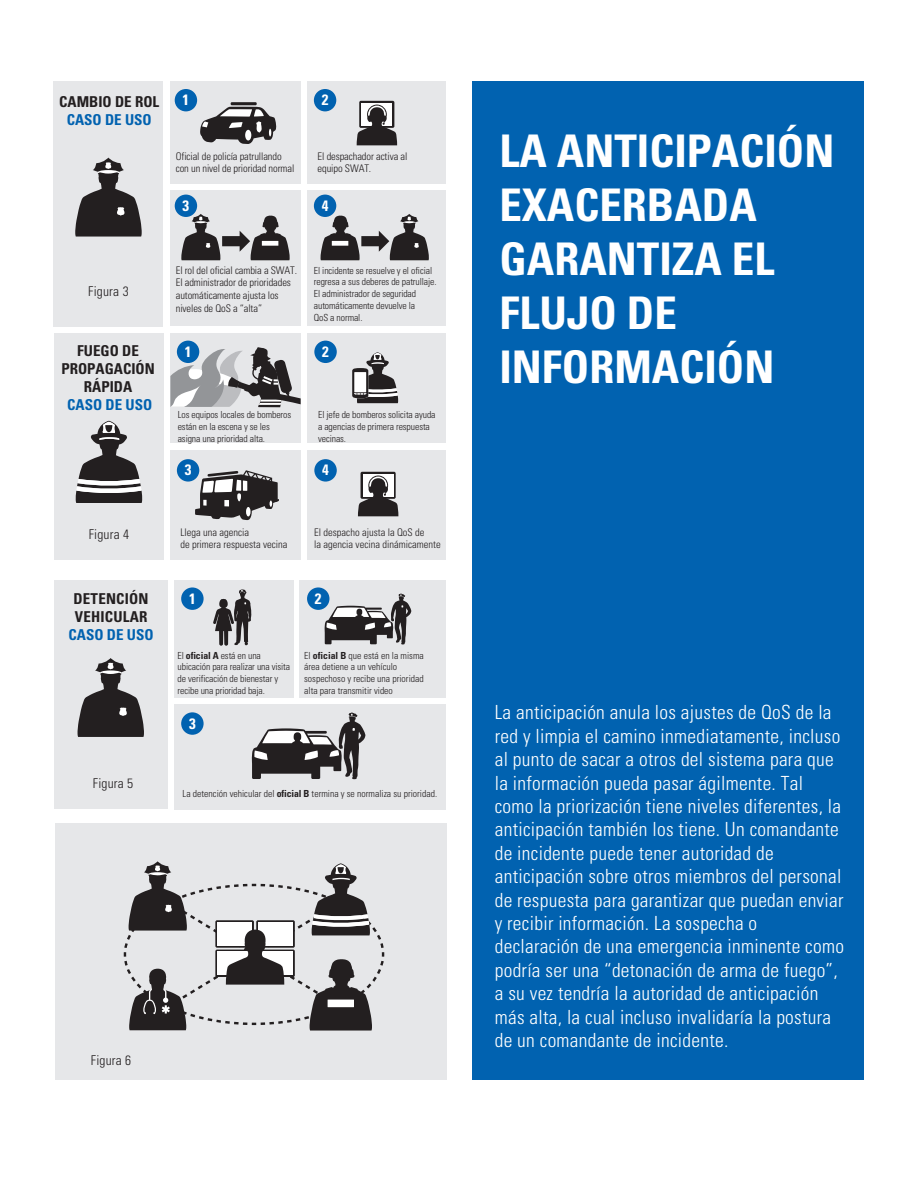
<style>
.page{position:relative;width:918px;height:1188px;background:#fff}
.page>*{position:absolute;margin:0;border:0;box-sizing:border-box;transform-origin:0 0}
.t1{font:700 condensed 45px/54px "Univers";color:#fff}
.t2{font:300 condensed 19.5px/23.4px "Univers";letter-spacing:.015em;color:#fff}
.t3{font:700 condensed 15px/18px "Univers";color:#231f20;text-align:center}
.t4{font:700 condensed 15px "Univers";color:#0162b0}
.t5{font:700 condensed 15px "Univers";color:#fff}
.t6{font:300 condensed 13.5px "Univers";letter-spacing:.015em;color:#231f20}
.t7{font:300 condensed 10.5px/12.6px "Univers";letter-spacing:-.01em;color:#231f20}
.t8{font:300 condensed 9.75px/11.7px "Univers";letter-spacing:-.01em;color:#231f20}
.s1{font-weight:700}
</style>
<div class="page">
<div style="left:54px;top:81px;width:109px;height:245px;background:#e6e7e9"></div>
<div style="left:170px;top:81px;width:130px;height:103px;background:#e6e7e9"></div>
<div style="left:170px;top:191px;width:130px;height:135px;background:#e6e7e9"></div>
<div style="left:307px;top:191px;width:139px;height:135px;background:#e6e7e9"></div>
<div style="left:307px;top:81px;width:139px;height:103px;background:#e6e7e9"></div>
<svg style="left:181px;top:214px;width:109px;height:46px"></svg>
<hr style="left:231px;top:102px;width:26px;height:3px;background:#231f20">
<svg style="left:200px;top:107px;width:77px;height:37px"></svg>
<svg style="left:75px;top:158px;width:67px;height:79px"></svg>
<div style="left:359px;top:101px;width:35px;height:27px;background:#231f20;border-radius:2px"></div>
<svg style="left:361px;top:103px;width:31px;height:2px"></svg>
<svg style="left:357px;top:105px;width:40px;height:40px"></svg>
<div style="left:175px;top:89px;width:22px;height:22px;background:#0162b0;border-radius:50%"></div>
<div style="left:314px;top:89px;width:22px;height:22px;background:#0162b0;border-radius:50%"></div>
<div style="left:175px;top:195px;width:22px;height:22px;background:#0162b0;border-radius:50%"></div>
<div style="left:314px;top:195px;width:22px;height:22px;background:#0162b0;border-radius:50%"></div>
<svg style="left:320px;top:214px;width:109px;height:46px"></svg>
<div style="left:332px;top:241px;width:16px;height:5px;background:#fff"></div>
<div style="left:54px;top:333px;width:110px;height:227px;background:#e6e7e9"></div>
<svg style="left:76px;top:421px;width:66px;height:82px"></svg>
<div style="left:307px;top:333px;width:139px;height:110px;background:#e6e7e9"></div>
<div style="left:307px;top:450px;width:139px;height:110px;background:#e6e7e9"></div>
<div style="left:361px;top:472px;width:35px;height:27px;background:#231f20;border-radius:2px"></div>
<svg style="left:363px;top:474px;width:31px;height:2px"></svg>
<svg style="left:358px;top:476px;width:40px;height:40px"></svg>
<div style="left:314px;top:341px;width:23px;height:22px;background:#0162b0;border-radius:50%"></div>
<div style="left:314px;top:459px;width:23px;height:23px;background:#0162b0;border-radius:50%"></div>
<svg style="left:352px;top:352px;width:46px;height:51px"></svg>
<div style="left:170px;top:333px;width:131px;height:110px;background:#e6e7e9"></div>
<div style="left:170px;top:450px;width:131px;height:110px;background:#e6e7e9"></div>
<div style="left:177px;top:459px;width:22px;height:23px;background:#0162b0;border-radius:50%"></div>
<div style="left:177px;top:341px;width:22px;height:22px;background:#0162b0;border-radius:50%"></div>
<svg style="left:170px;top:347px;width:131px;height:61px"></svg>
<svg style="left:195px;top:470px;width:84px;height:50px"></svg>
<div style="left:472px;top:81px;width:392px;height:999px;background:#0162b0"></div>
<div style="left:54px;top:580px;width:114px;height:229px;background:#e6e7e9"></div>
<div style="left:174px;top:580px;width:120px;height:118px;background:#e6e7e9"></div>
<div style="left:299px;top:580px;width:147px;height:118px;background:#e6e7e9"></div>
<div style="left:174px;top:704px;width:272px;height:105px;background:#e6e7e9"></div>
<svg style="left:325px;top:593px;width:86px;height:52px"></svg>
<svg style="left:252px;top:712px;width:114px;height:67px"></svg>
<svg style="left:77px;top:658px;width:67px;height:79px"></svg>
<svg style="left:213px;top:589px;width:38px;height:57px"></svg>
<div style="left:307px;top:587px;width:22px;height:23px;background:#0162b0;border-radius:50%"></div>
<div style="left:181px;top:712px;width:23px;height:23px;background:#0162b0;border-radius:50%"></div>
<div style="left:181px;top:587px;width:23px;height:23px;background:#0162b0;border-radius:50%"></div>
<div style="left:55px;top:824px;width:391px;height:256px;background:#e6e7e9"></div>
<svg style="left:123px;top:861px;width:262px;height:170px"></svg>
<p class="t3" style="left:59px;top:92px;width:101px">CAMBIO DE ROL</p>
<p class="t4" style="left:67px;top:110px;width:87px">CASO DE USO</p>
<p class="t5" style="left:183px;top:91px;width:8px">1</p>
<p class="t5" style="left:322px;top:91px;width:8px">2</p>
<p class="t7" style="left:176px;top:150px;width:120px">Oficial de policía patrullando con un nivel de prioridad normal</p>
<p class="t7" style="left:318px;top:150px;width:91px">El despachador activa al equipo SWAT.</p>
<p class="t5" style="left:183px;top:196px;width:8px">3</p>
<p class="t5" style="left:322px;top:196px;width:8px">4</p>
<p class="t6" style="left:88px;top:284px;width:42px">Figura 3</p>
<p class="t3" style="left:61px;top:341px;width:95px">FUEGO DE<br>PROPAGACIÓN<br>RÁPIDA</p>
<p class="t4" style="left:67px;top:395px;width:87px">CASO DE USO</p>
<p class="t6" style="left:89px;top:527px;width:42px">Figura 4</p>
<p class="t3" style="left:74px;top:589px;width:77px;text-align:left">DETENCIÓN<br>VEHICULAR</p>
<p class="t4" style="left:69px;top:625px;width:87px">CASO DE USO</p>
<p class="t6" style="left:93px;top:776px;width:42px">Figura 5</p>
<p class="t7" style="left:176px;top:264px;width:123px">El rol del oficial cambia a SWAT.<br>El administrador de prioridades automáticamente ajusta los niveles de QoS a “alta”</p>
<p class="t5" style="left:185px;top:342px;width:8px">1</p>
<p class="t8" style="left:314px;top:264px;width:124px">El incidente se resuelve y el oficial regresa a sus deberes de patrullaje.<br>El administrador de seguridad automáticamente devuelve la<br>QoS a normal.</p>
<p class="t5" style="left:322px;top:342px;width:8px">2</p>
<p class="t8" style="left:178px;top:409px;width:115px">Los equipos locales de bomberos están en la escena y se les asigna una prioridad alta.</p>
<p class="t8" style="left:318px;top:409px;width:119px">El jefe de bomberos solicita ayuda a agencias de primera respuesta vecinas.</p>
<p class="t5" style="left:185px;top:461px;width:8px">3</p>
<p class="t5" style="left:322px;top:461px;width:8px">4</p>
<p class="t7" style="left:180px;top:526px;width:109px">Llega una agencia<br>de primera respuesta vecina</p>
<p class="t7" style="left:314px;top:526px;width:128px">El despacho ajusta la QoS de<br>la agencia vecina dinámicamente</p>
<p class="t5" style="left:189px;top:589px;width:8px">1</p>
<p class="t5" style="left:315px;top:589px;width:8px">2</p>
<p class="t8" style="left:178px;top:649px;width:114px">El <span class="s1">oficial A</span> está en una ubicación para realizar una visita de verificación de bienestar y recibe una prioridad baja.</p>
<p class="t8" style="left:304px;top:649px;width:121px">El <span class="s1">oficial B</span> que está en la misma área detiene a un vehículo sospechoso y recibe una prioridad alta para transmitir video</p>
<p class="t5" style="left:189px;top:714px;width:8px">3</p>
<p class="t8" style="left:183px;top:788px;width:256px">La detención vehicular del <span class="s1">oficial B</span> termina y se normaliza su prioridad.</p>
<p class="t6" style="left:91px;top:1052px;width:42px">Figura 6</p>
<h1 class="t1" style="left:499px;top:124px;width:337px">LA ANTICIPACIÓN<br>EXACERBADA<br>GARANTIZA EL<br>FLUJO DE<br>INFORMACIÓN</h1>
<p class="t2" style="left:495px;top:701px;width:351px">La anticipación anula los ajustes de QoS de la red y limpia el camino inmediatamente, incluso al punto de sacar a otros del sistema para que la información pueda pasar ágilmente. Tal como la priorización tiene niveles diferentes, la anticipación también los tiene. Un comandante de incidente puede tener autoridad de anticipación sobre otros miembros del personal de respuesta para garantizar que puedan enviar y recibir información. La sospecha o declaración de una emergencia inminente como podría ser una “detonación de arma de fuego”, a su vez tendría la autoridad de anticipación más alta, la cual incluso invalidaría la postura de un comandante de incidente.</p>
</div>
